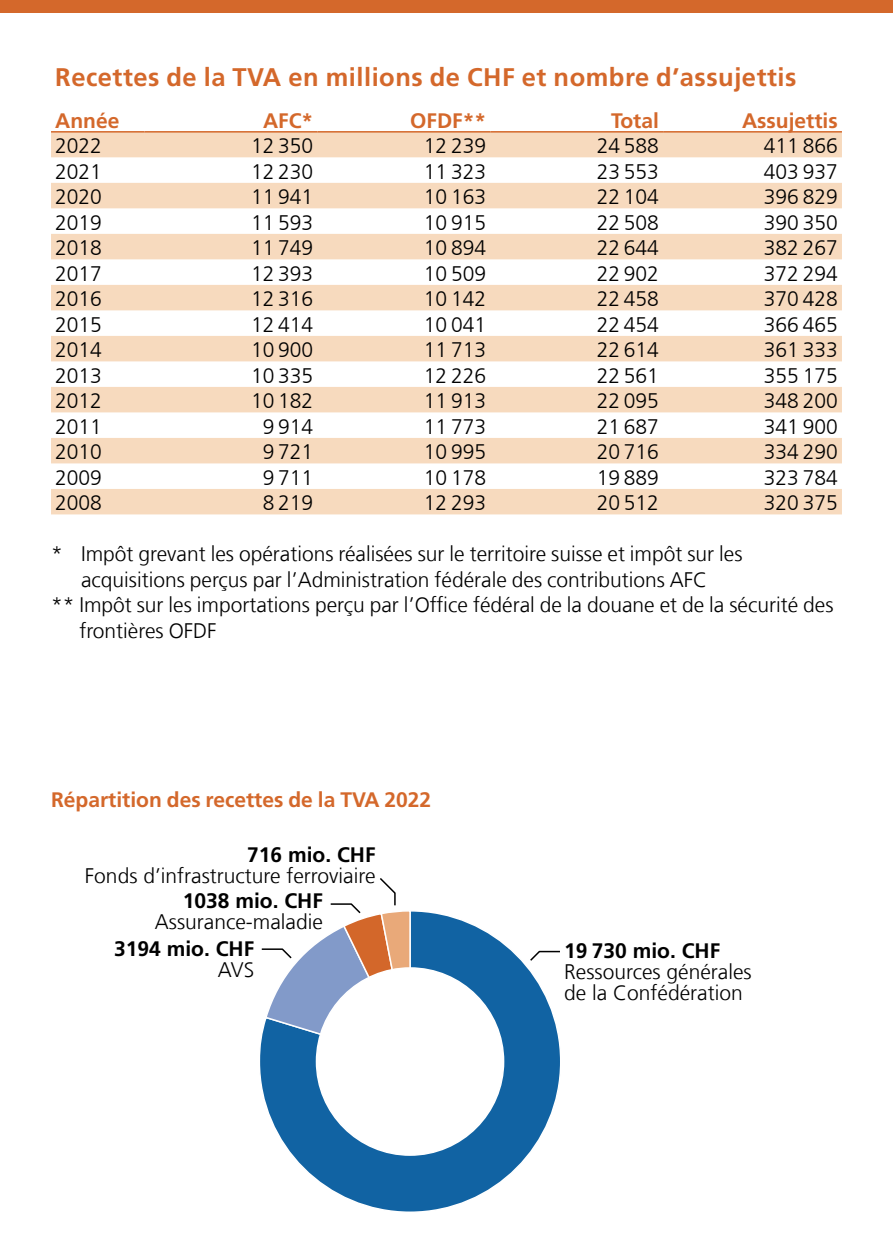
<style>
.page{position:relative;width:893px;height:1259px;background:#fff}
.page>*{position:absolute;margin:0;border:0;box-sizing:border-box;transform-origin:0 0}
.Überschriften_Ueberschrift3-Orange{font:700 25.5px "Frutiger LT Com";letter-spacing:.02em;color:#d4682b}
.Tabelle_Kopfzeile-Orange-Rechts{font:300 21px/25.5px "Frutiger LT Com";color:#000}
.Tabelle_Rechts{font:300 21px "Frutiger LT Com";color:#000}
.t1{font:700 21px "Frutiger LT Com";color:#000}
.Überschriften_Ueberschrift4-Orange{font:700 21px "Frutiger LT Com";color:#d4682b}
.Tabelle_Kopfzeile-Orange-Rechts-2{font:700 21px "Frutiger LT Com";color:#d4682b}
.Tabelle_Kopfzeile-Orange{font:700 21px "Frutiger LT Com";color:#d4682b}
</style>
<div class="page">
<div style="left:0;top:0;width:893px;height:13px;background:#d4682b"></div>
<svg style="left:51px;top:133px;width:791px;height:381px;fill:#f7dabe"></svg>
<hr style="left:51px;top:131px;width:94px;height:2px;background:#d4682b">
<hr style="left:145px;top:131px;width:172px;height:2px;background:#d4682b">
<hr style="left:317px;top:131px;width:173px;height:2px;background:#d4682b">
<hr style="left:490px;top:131px;width:173px;height:2px;background:#d4682b">
<hr style="left:663px;top:131px;width:179px;height:2px;background:#d4682b">
<svg style="left:260px;top:911px;width:300px;height:301px"></svg>
<svg style="left:529px;top:950px;width:31px;height:12px"></svg>
<svg style="left:260px;top:878px;width:152px;height:185px"></svg>
<div style="left:316px;top:968px;width:188px;height:187px;background:#fff;border-radius:50%"></div>
<h3 class="Überschriften_Ueberschrift3-Orange" style="left:55px;top:62px;width:743px">Recettes de la TVA en millions de CHF et nombre d’assujettis</h3>
<p class="Tabelle_Kopfzeile-Orange" style="left:55px;top:108px;width:66px">Année</p>
<p class="Tabelle_Kopfzeile-Orange-Rechts-2" style="left:263px;top:108px;width:52px">AFC*</p>
<p class="Tabelle_Kopfzeile-Orange-Rechts-2" style="left:410px;top:108px;width:77px">OFDF**</p>
<p class="Tabelle_Kopfzeile-Orange-Rechts-2" style="left:611px;top:108px;width:49px">Total</p>
<p class="Tabelle_Kopfzeile-Orange-Rechts-2" style="left:742px;top:108px;width:97px">Assujettis</p>
<p class="Tabelle_Kopfzeile-Orange-Rechts" style="left:55px;top:133px;width:48px">2022</p>
<p class="Tabelle_Rechts" style="left:251px;top:134px;width:64px">12 350</p>
<p class="Tabelle_Rechts" style="left:424px;top:134px;width:64px">12 239</p>
<p class="Tabelle_Rechts" style="left:597px;top:134px;width:64px">24 588</p>
<p class="Tabelle_Rechts" style="left:764px;top:134px;width:75px">411 866</p>
<p class="Tabelle_Kopfzeile-Orange-Rechts" style="left:55px;top:159px;width:48px">2021</p>
<p class="Tabelle_Rechts" style="left:251px;top:159px;width:64px">12 230</p>
<p class="Tabelle_Rechts" style="left:424px;top:159px;width:64px">11 323</p>
<p class="Tabelle_Rechts" style="left:597px;top:159px;width:64px">23 553</p>
<p class="Tabelle_Rechts" style="left:764px;top:159px;width:75px">403 937</p>
<p class="Tabelle_Kopfzeile-Orange-Rechts" style="left:55px;top:184px;width:48px">2020</p>
<p class="Tabelle_Rechts" style="left:251px;top:185px;width:64px">11 941</p>
<p class="Tabelle_Rechts" style="left:424px;top:185px;width:64px">10 163</p>
<p class="Tabelle_Rechts" style="left:597px;top:185px;width:64px">22 104</p>
<p class="Tabelle_Rechts" style="left:764px;top:185px;width:75px">396 829</p>
<p class="Tabelle_Kopfzeile-Orange-Rechts" style="left:55px;top:210px;width:48px">2019</p>
<p class="Tabelle_Rechts" style="left:251px;top:210px;width:64px">11 593</p>
<p class="Tabelle_Rechts" style="left:424px;top:210px;width:64px">10 915</p>
<p class="Tabelle_Rechts" style="left:597px;top:210px;width:64px">22 508</p>
<p class="Tabelle_Rechts" style="left:764px;top:210px;width:75px">390 350</p>
<p class="Tabelle_Kopfzeile-Orange-Rechts" style="left:55px;top:235px;width:48px">2018</p>
<p class="Tabelle_Rechts" style="left:251px;top:236px;width:64px">11 749</p>
<p class="Tabelle_Rechts" style="left:424px;top:236px;width:64px">10 894</p>
<p class="Tabelle_Rechts" style="left:597px;top:236px;width:64px">22 644</p>
<p class="Tabelle_Rechts" style="left:764px;top:236px;width:75px">382 267</p>
<p class="Tabelle_Kopfzeile-Orange-Rechts" style="left:55px;top:261px;width:48px">2017</p>
<p class="Tabelle_Rechts" style="left:251px;top:261px;width:64px">12 393</p>
<p class="Tabelle_Rechts" style="left:424px;top:261px;width:64px">10 509</p>
<p class="Tabelle_Rechts" style="left:597px;top:261px;width:64px">22 902</p>
<p class="Tabelle_Rechts" style="left:764px;top:261px;width:75px">372 294</p>
<p class="Tabelle_Kopfzeile-Orange-Rechts" style="left:55px;top:286px;width:48px">2016</p>
<p class="Tabelle_Rechts" style="left:251px;top:287px;width:64px">12 316</p>
<p class="Tabelle_Rechts" style="left:424px;top:287px;width:64px">10 142</p>
<p class="Tabelle_Rechts" style="left:597px;top:287px;width:64px">22 458</p>
<p class="Tabelle_Rechts" style="left:764px;top:287px;width:75px">370 428</p>
<p class="Tabelle_Kopfzeile-Orange-Rechts" style="left:55px;top:312px;width:48px">2015</p>
<p class="Tabelle_Rechts" style="left:251px;top:312px;width:64px">12 414</p>
<p class="Tabelle_Rechts" style="left:424px;top:312px;width:64px">10 041</p>
<p class="Tabelle_Rechts" style="left:597px;top:312px;width:64px">22 454</p>
<p class="Tabelle_Rechts" style="left:764px;top:312px;width:75px">366 465</p>
<p class="Tabelle_Kopfzeile-Orange-Rechts" style="left:55px;top:337px;width:48px">2014</p>
<p class="Tabelle_Rechts" style="left:251px;top:338px;width:64px">10 900</p>
<p class="Tabelle_Rechts" style="left:424px;top:338px;width:64px">11 713</p>
<p class="Tabelle_Rechts" style="left:597px;top:338px;width:64px">22 614</p>
<p class="Tabelle_Rechts" style="left:764px;top:338px;width:75px">361 333</p>
<p class="Tabelle_Kopfzeile-Orange-Rechts" style="left:55px;top:363px;width:48px">2013</p>
<p class="Tabelle_Rechts" style="left:251px;top:363px;width:64px">10 335</p>
<p class="Tabelle_Rechts" style="left:424px;top:363px;width:64px">12 226</p>
<p class="Tabelle_Rechts" style="left:597px;top:363px;width:64px">22 561</p>
<p class="Tabelle_Rechts" style="left:764px;top:363px;width:75px">355 175</p>
<p class="Tabelle_Kopfzeile-Orange-Rechts" style="left:55px;top:388px;width:48px">2012</p>
<p class="Tabelle_Rechts" style="left:251px;top:389px;width:64px">10 182</p>
<p class="Tabelle_Rechts" style="left:424px;top:389px;width:64px">11 913</p>
<p class="Tabelle_Rechts" style="left:597px;top:389px;width:64px">22 095</p>
<p class="Tabelle_Rechts" style="left:764px;top:389px;width:75px">348 200</p>
<p class="Tabelle_Kopfzeile-Orange-Rechts" style="left:55px;top:414px;width:48px">2011</p>
<p class="Tabelle_Rechts" style="left:263px;top:414px;width:52px">9 914</p>
<p class="Tabelle_Rechts" style="left:424px;top:414px;width:64px">11 773</p>
<p class="Tabelle_Rechts" style="left:597px;top:414px;width:64px">21 687</p>
<p class="Tabelle_Rechts" style="left:764px;top:414px;width:75px">341 900</p>
<p class="Tabelle_Kopfzeile-Orange-Rechts" style="left:55px;top:439px;width:48px">2010</p>
<p class="Tabelle_Rechts" style="left:263px;top:440px;width:52px">9 721</p>
<p class="Tabelle_Rechts" style="left:424px;top:440px;width:64px">10 995</p>
<p class="Tabelle_Rechts" style="left:597px;top:440px;width:64px">20 716</p>
<p class="Tabelle_Rechts" style="left:764px;top:440px;width:75px">334 290</p>
<p class="Tabelle_Kopfzeile-Orange-Rechts" style="left:55px;top:465px;width:48px">2009</p>
<p class="Tabelle_Rechts" style="left:263px;top:465px;width:52px">9 711</p>
<p class="Tabelle_Rechts" style="left:424px;top:465px;width:64px">10 178</p>
<p class="Tabelle_Rechts" style="left:597px;top:465px;width:64px">19 889</p>
<p class="Tabelle_Rechts" style="left:764px;top:465px;width:75px">323 784</p>
<p class="Tabelle_Kopfzeile-Orange-Rechts" style="left:55px;top:490px;width:48px">2008</p>
<p class="Tabelle_Rechts" style="left:263px;top:491px;width:52px">8 219</p>
<p class="Tabelle_Rechts" style="left:424px;top:491px;width:64px">12 293</p>
<p class="Tabelle_Rechts" style="left:597px;top:491px;width:64px">20 512</p>
<p class="Tabelle_Rechts" style="left:764px;top:491px;width:75px">320 375</p>
<p class="Tabelle_Kopfzeile-Orange-Rechts" style="left:51px;top:541px;width:693px;text-align:center">* Impôt grevant les opérations réalisées sur le territoire suisse et impôt sur les acquisitions perçus par l’Administration fédérale des contributions AFC</p>
<p class="Tabelle_Kopfzeile-Orange-Rechts" style="left:79px;top:592px;width:756px;text-indent:-28px">** Impôt sur les importations perçu par l’Office fédéral de la douane et de la sécurité des frontières OFDF</p>
<h4 class="Überschriften_Ueberschrift4-Orange" style="left:51px;top:787px;width:382px">Répartition des recettes de la TVA 2022</h4>
<p class="t1" style="left:247px;top:842px;width:130px">716 mio. CHF</p>
<p class="Tabelle_Kopfzeile-Orange-Rechts" style="left:85px;top:862px;width:292px">Fonds d’infrastructure ferroviaire</p>
<p class="t1" style="left:183px;top:889px;width:142px">1038 mio. CHF</p>
<p class="Tabelle_Kopfzeile-Orange-Rechts" style="left:155px;top:909px;width:169px">Assurance-maladie</p>
<p class="t1" style="left:114px;top:936px;width:142px">3194 mio. CHF</p>
<p class="Tabelle_Kopfzeile-Orange-Rechts" style="left:218px;top:957px;width:38px">AVS</p>
<p class="t1" style="left:564px;top:938px;width:157px">19 730 mio. CHF</p>
<p class="Tabelle_Kopfzeile-Orange-Rechts" style="left:564px;top:961px;width:189px;line-height:21px">Ressources générales de la Confédération</p>
</div>
